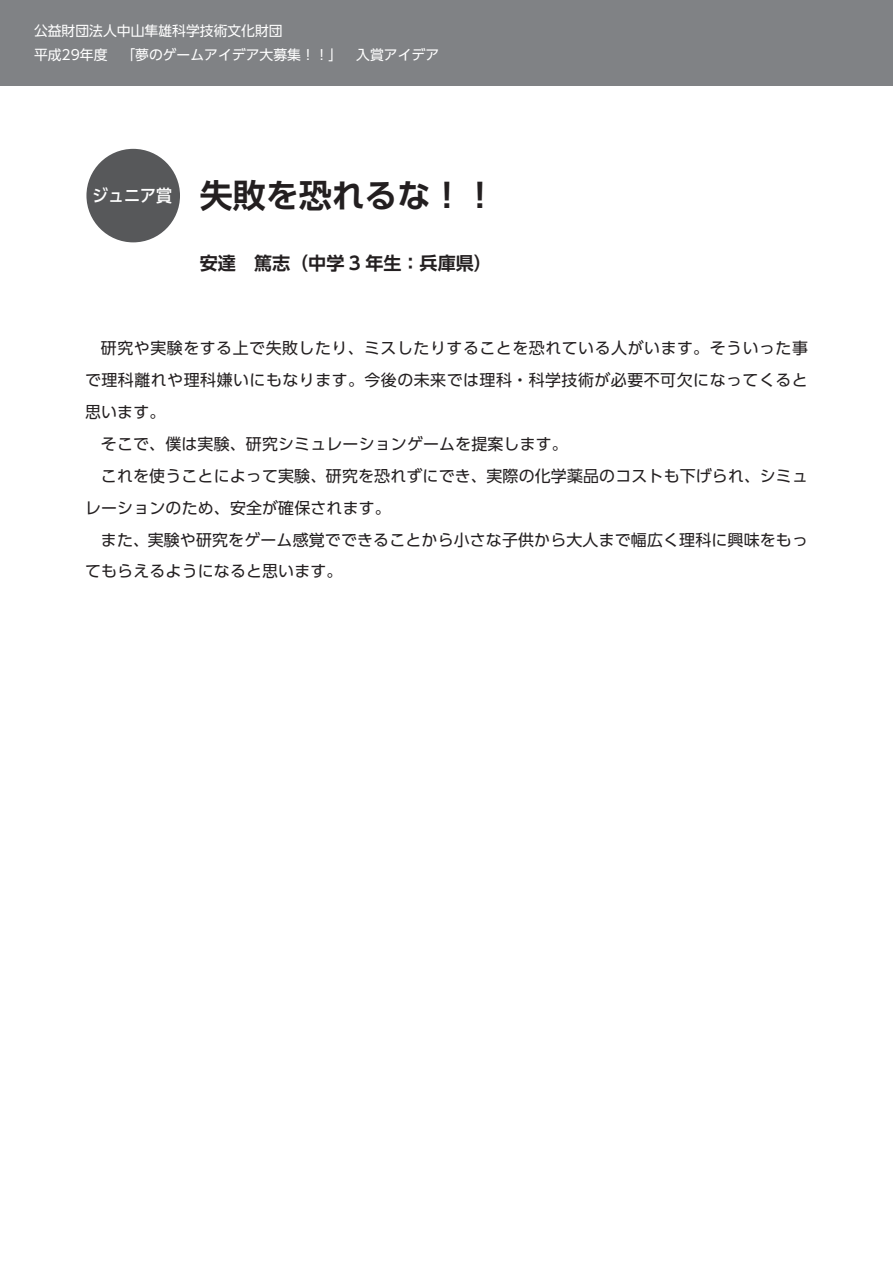
<style>
.page{position:relative;width:893px;height:1263px;background:#fff}
.page>*{position:absolute;margin:0;border:0;box-sizing:border-box;transform-origin:0 0}
.t1{font:700 33px "UD Shin Go Pro De";color:#231f20}
.t2{font:700 18px "UD Shin Go Pro De";color:#231f20}
.t3{font:500 16.95px "UD Shin Go Pro";color:#fff;scale:.94 1}
.t4{font:15.9px "UD Shin Go Pro";letter-spacing:.01em;color:#231f20}
.t5{font:15.9px "UD Shin Go Pro";letter-spacing:.03em;color:#231f20}
.t6{font:15.9px "UD Shin Go Pro";letter-spacing:.035em;color:#231f20}
.t7{font:13.8px/24.2px "UD Shin Go Pro";color:#fff}
</style>
<div class="page">
<div style="left:0;top:0;width:893px;height:85px;background:#808285"></div>
<div style="left:86px;top:149px;width:94px;height:93px;background:#57585a;border-radius:50%"></div>
<p class="t7" style="left:34px;top:18px;width:407px">公益財団法人中山隼雄科学技術文化財団<br>平成29年度　「夢のゲームアイデア大募集！！」　入賞アイデア</p>
<p class="t3" style="left:92px;top:182px;width:87px">ジュニア賞</p>
<h1 class="t1" style="left:200px;top:169px;width:298px">失敗を恐れるな！！</h1>
<p class="t2" style="left:200px;top:249px;width:294px">安達　篤志（中学 3 年生：兵庫県）</p>
<p class="t6" style="left:101px;top:335px;width:708px">研究や実験をする上で失敗したり、ミスしたりすることを恐れている人がいます。そういった事</p>
<p class="t5" style="left:85px;top:367px;width:724px">で理科離れや理科嫌いにもなります。今後の未来では理科・科学技術が必要不可欠になってくると</p>
<p class="t4" style="left:85px;top:399px;width:82px">思います。</p>
<p class="t4" style="left:101px;top:431px;width:468px">そこで、僕は実験、研究シミュレーションゲームを提案します。</p>
<p class="t4" style="left:101px;top:463px;width:708px">これを使うことによって実験、研究を恐れずにでき、実際の化学薬品のコストも下げられ、シミュ</p>
<p class="t4" style="left:85px;top:495px;width:307px">レーションのため、安全が確保されます。</p>
<p class="t4" style="left:101px;top:527px;width:708px">また、実験や研究をゲーム感覚でできることから小さな子供から大人まで幅広く理科に興味をもっ</p>
<p class="t4" style="left:85px;top:559px;width:259px">てもらえるようになると思います。</p>
</div>
